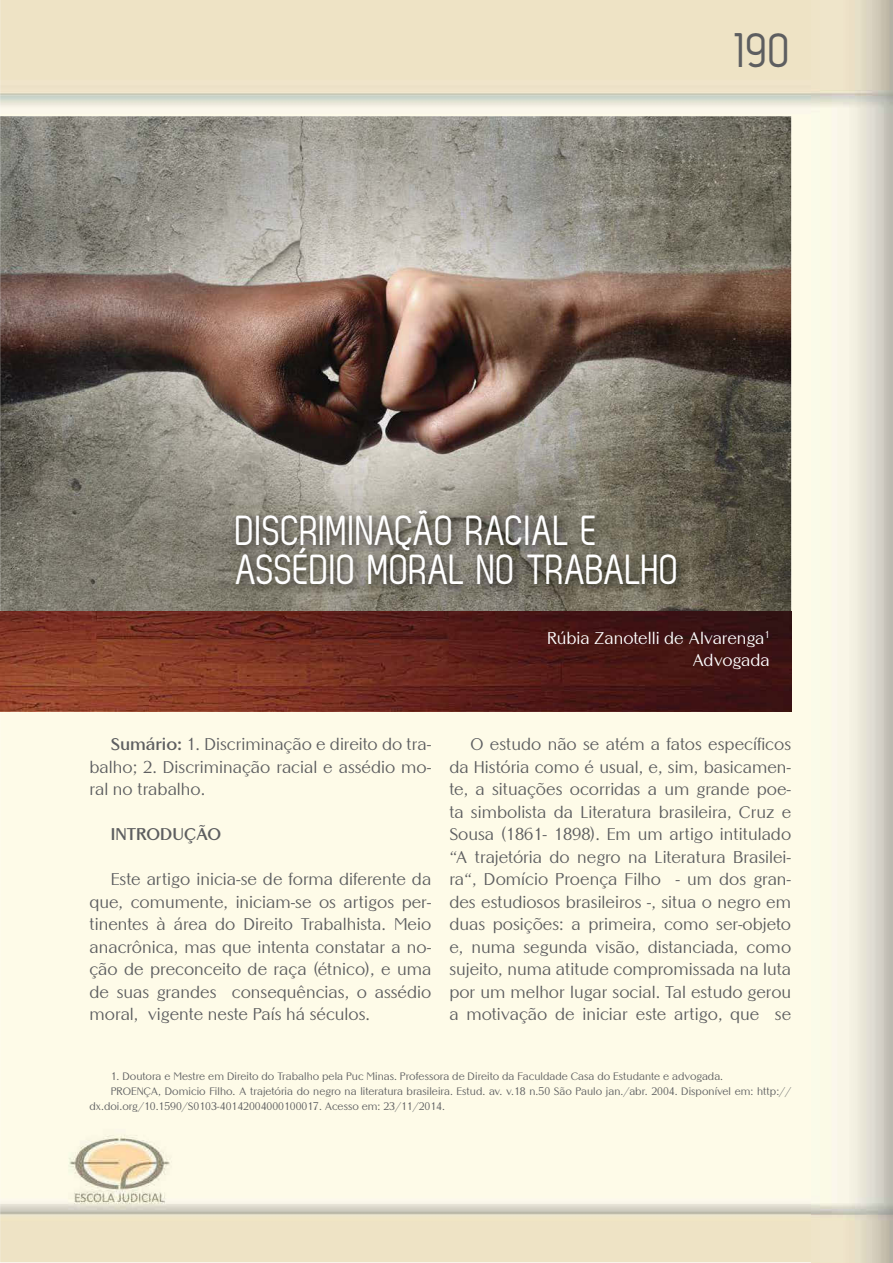
<style>
.page{position:relative;width:893px;height:1263px;background:#fff}
.page>*{position:absolute;margin:0;border:0;box-sizing:border-box;transform-origin:0 0}
.t1{font:49.5px "Zag";color:#5d5e60}
.t2{font:42px/39px "Zag";color:#fff}
.t3{font:16.5px/22.5px "Altrincham";color:#5d5e60;text-align:justify}
.t4{font:16.5px/22.5px "Altrincham";color:#fff;text-align:right}
.t5{font:700 16.5px "Altrincham";color:#5d5e60}
.t6{font:10.5px "Altrincham";color:#5d5e60}
.s1{font-weight:700}
</style>
<div class="page">
<img style="left:0;top:0;width:893px;height:1262px">
<img style="left:0;top:116px;width:791px;height:496px">
<img style="left:0;top:612px;width:791px;height:100px">
<img style="left:231px;top:505px;width:456px;height:90px">
<h1 class="t1" style="left:736px;top:35px;width:57px">190</h1>
<h2 class="t2" style="left:236px;top:515px;width:445px">DISCRIMINAÇÃO RACIAL E<br>ASSÉDIO MORAL NO TRABALHO</h2>
<p class="t4" style="left:547px;top:628px;width:224px">Rúbia Zanotelli de Alvarenga<sup>1<br></sup>Advogada</p>
<p class="t3" style="left:89px;top:734px;width:343px;text-indent:21px"><span class="s1">Sumário:</span> 1. Discriminação e direito do tra&shy;balho; 2. Discriminação racial e assédio mo&shy;ral no trabalho.</p>
<p class="t5" style="left:111px;top:828px;width:112px">INTRODUÇÃO</p>
<p class="t3" style="left:89px;top:869px;width:343px;text-indent:21px">Este artigo inicia-se de forma diferente da que, comumente, iniciam-se os artigos per&shy;tinentes à área do Direito Trabalhista. Meio anacrônica, mas que intenta constatar a no&shy;ção de preconceito de raça (étnico), e uma de suas grandes consequências, o assédio moral, vigente neste País há séculos.</p>
<p class="t3" style="left:449px;top:734px;width:343px;text-indent:21px">O estudo não se atém a fatos específicos da História como é usual, e, sim, basicamen&shy;te, a situações ocorridas a um grande poe&shy;ta simbolista da Literatura brasileira, Cruz e Sousa (1861- 1898). Em um artigo intitulado “A trajetória do negro na Literatura Brasilei&shy;ra“, Domício Proença Filho - um dos gran&shy;des estudiosos brasileiros -, situa o negro em duas posições: a primeira, como ser-objeto e, numa segunda visão, distanciada, como sujeito, numa atitude compromissada na luta por um melhor lugar social. Tal estudo gerou a motivação de iniciar este artigo, que se</p>
<p class="t6" style="left:111px;top:1072px;width:614px">1. Doutora e Mestre em Direito do Trabalho pela Puc Minas. Professora de Direito da Faculdade Casa do Estudante e advogada.</p>
<p class="t6" style="left:111px;top:1087px;width:682px">PROENÇA, Domicio Filho. A trajetória do negro na literatura brasileira. Estud. av. v.18 n.50 São Paulo jan./abr. 2004. Disponível em: http://</p>
<p class="t6" style="left:89px;top:1102px;width:357px">dx.doi.org/10.1590/S0103-40142004000100017. Acesso em: 23/11/2014.</p>
</div>
